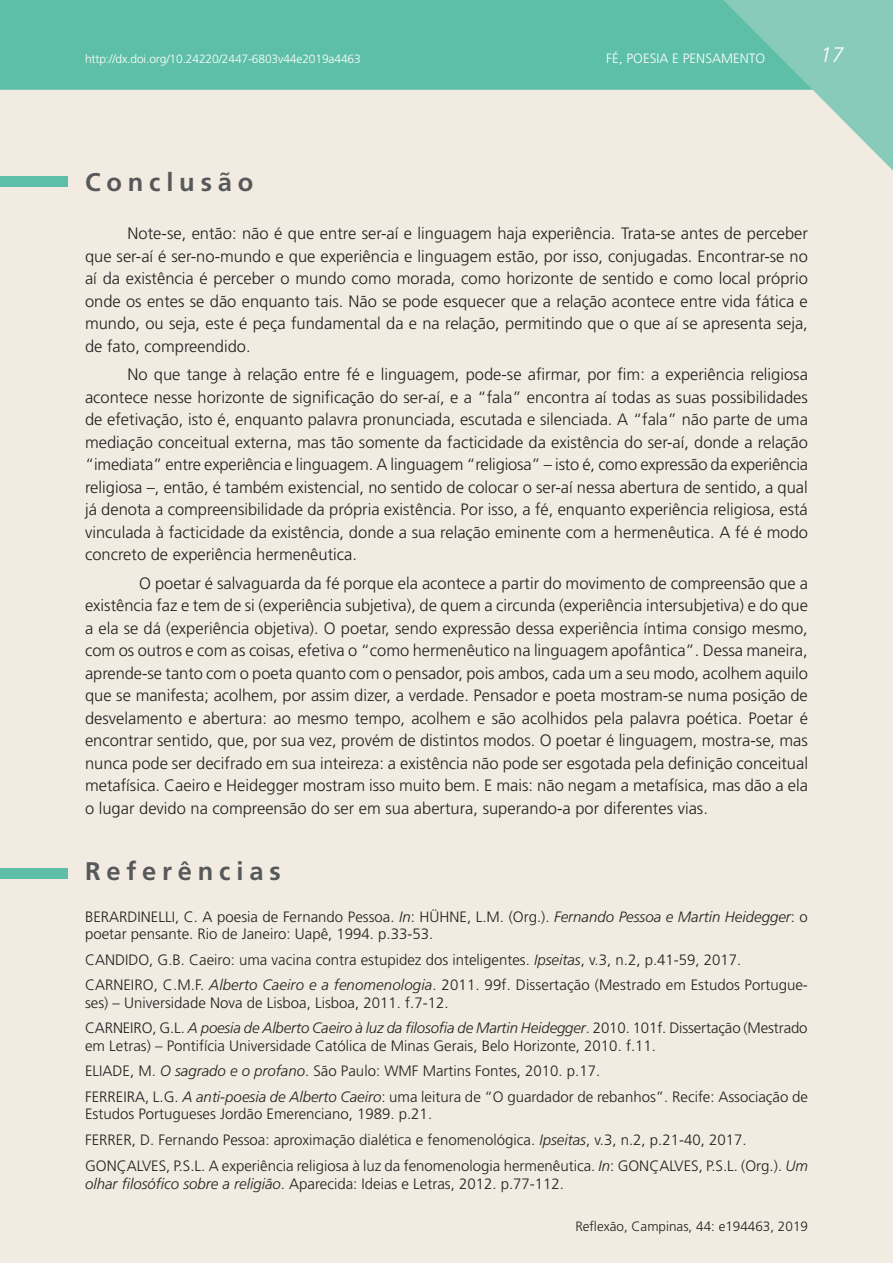
<style>
.page{position:relative;width:893px;height:1263px;background:#fff}
.page>*{position:absolute;margin:0;border:0;box-sizing:border-box;transform-origin:0 0}
.t1{font:700 25.5px "Frutiger";color:#57585a}
.t2{font:italic 300 21px "Frutiger";color:#fff}
.t3{font:300 16.5px/22.5px "Frutiger";color:#231f20;text-align:justify}
.t4{font:300 15px/25.7px "Frutiger";color:#231f20}
.t5{font:300 13.5px "Frutiger";color:#231f20}
.t6{font:300 13.5px "Frutiger";color:#fff}
.t7{font:300 12px "Frutiger";letter-spacing:-.01em;color:#fff}
.s1{font-style:italic}
</style>
<div class="page">
<hr style="left:0;top:90px;width:3px;height:1173px;background:#f1ebe1">
<div style="left:3px;top:90px;width:890px;height:1173px;background:#f1ebe1"></div>
<div style="left:0;top:0;width:718px;height:90px;background:#5dbfa8"></div>
<svg style="left:718px;top:0;width:175px;height:172px;background:#a9d5c5"></svg>
<div style="left:0;top:176px;width:68px;height:11px;background:#5dbfa8"></div>
<div style="left:0;top:868px;width:68px;height:10px;background:#5dbfa8"></div>
<p class="t7" style="left:85px;top:52px;width:277px">http://dx.doi.org/10.24220/2447-6803v44e2019a4463</p>
<p class="t6" style="left:606px;top:50px;width:161px">FÉ, POESIA E PENSAMENTO</p>
<p class="t2" style="left:820px;top:43px;width:25px">17</p>
<h1 class="t1" style="left:85px;top:167px;width:170px">C o n c l u s ã o</h1>
<p class="t3" style="left:85px;top:222px;width:724px;text-indent:43px">Note-se, então: não é que entre ser-aí e linguagem haja experiência. Trata-se antes de perceber que ser-aí é ser-no-mundo e que experiência e linguagem estão, por isso, conjugadas. Encontrar-se no aí da existência é perceber o mundo como morada, como horizonte de sentido e como local próprio onde os entes se dão enquanto tais. Não se pode esquecer que a relação acontece entre vida fática e mundo, ou seja, este é peça fundamental da e na relação, permitindo que o que aí se apresenta seja, de fato, compreendido.</p>
<p class="t3" style="left:85px;top:363px;width:725px;text-indent:43px">No que tange à relação entre fé e linguagem, pode-se afirmar, por fim: a experiência religiosa acontece nesse horizonte de significação do ser-aí, e a “fala” encontra aí todas as suas possibilidades de efetivação, isto é, enquanto palavra pronunciada, escutada e silenciada. A “fala” não parte de uma mediação conceitual externa, mas tão somente da facticidade da existência do ser-aí, donde a relação “imediata” entre experiência e linguagem. A linguagem “religiosa” – isto é, como expressão da experiência religiosa –, então, é também existencial, no sentido de colocar o ser-aí nessa abertura de sentido, a qual já denota a compreensibilidade da própria existência. Por isso, a fé, enquanto experiência religiosa, está vinculada à facticidade da existência, donde a sua relação eminente com a hermenêutica. A fé é modo concreto de experiência hermenêutica.</p>
<p class="t3" style="left:85px;top:572px;width:724px;text-indent:54px">O poetar é salvaguarda da fé porque ela acontece a partir do movimento de compreensão que a existência faz e tem de si (experiência subjetiva), de quem a circunda (experiência intersubjetiva) e do que a ela se dá (experiência objetiva). O poetar, sendo expressão dessa experiência íntima consigo mesmo, com os outros e com as coisas, efetiva o “como hermenêutico na linguagem apofântica”. Dessa maneira, aprende-se tanto com o poeta quanto com o pensador, pois ambos, cada um a seu modo, acolhem aquilo que se manifesta; acolhem, por assim dizer, a verdade. Pensador e poeta mostram-se numa posição de desvelamento e abertura: ao mesmo tempo, acolhem e são acolhidos pela palavra poética. Poetar é encontrar sentido, que, por sua vez, provém de distintos modos. O poetar é linguagem, mostra-se, mas nunca pode ser decifrado em sua inteireza: a existência não pode ser esgotada pela definição conceitual metafísica. Caeiro e Heidegger mostram isso muito bem. E mais: não negam a metafísica, mas dão a ela o lugar devido na compreensão do ser em sua abertura, superando-a por diferentes vias.</p>
<h1 class="t1" style="left:85px;top:856px;width:197px">R e f e r ê n c i a s</h1>
<p class="t4" style="left:85px;top:908px;width:724px;line-height:17.2px">BERARDINELLI, C. A poesia de Fernando Pessoa. <span class="s1">In</span>: HÜHNE, L.M. (Org.). <span class="s1">Fernando Pessoa e Martin Heidegger</span>: o poetar pensante. Rio de Janeiro: Uapê, 1994. p.33-53.</p>
<p class="t4" style="left:85px;top:947px;width:724px">CANDIDO, G.B. Caeiro: uma vacina contra estupidez dos inteligentes. <span class="s1">Ipseitas</span>, v.3, n.2, p.41-59, 2017.<br>CARNEIRO, C.M.F. <span class="s1">Alberto Caeiro e a fenomenologia</span>. 2011. 99f. Dissertação (Mestrado em Estudos Portugue-</p>
<p class="t4" style="left:85px;top:990px;width:724px">ses) – Universidade Nova de Lisboa, Lisboa, 2011. f.7-12.<br>CARNEIRO, G.L. <span class="s1">A poesia de Alberto Caeiro à luz da filosofia de Martin Heidegger</span>. 2010. 101f. Dissertação (Mestrado</p>
<p class="t4" style="left:85px;top:1033px;width:724px">em Letras) – Pontifícia Universidade Católica de Minas Gerais, Belo Horizonte, 2010. f.11.<br>ELIADE, M. <span class="s1">O sagrado e o profano</span>. São Paulo: WMF Martins Fontes, 2010. p.17.<br>FERREIRA, L.G. <span class="s1">A anti-poesia de Alberto Caeiro</span>: uma leitura de “O guardador de rebanhos”. Recife: Associação de</p>
<p class="t4" style="left:85px;top:1101px;width:724px">Estudos Portugueses Jordão Emerenciano, 1989. p.21.<br>FERRER, D. Fernando Pessoa: aproximação dialética e fenomenológica. <span class="s1">Ipseitas</span>, v.3, n.2, p.21-40, 2017.<br>GONÇALVES, P.S.L. A experiência religiosa à luz da fenomenologia hermenêutica. <span class="s1">In</span>: GONÇALVES, P.S.L. (Org.). <span class="s1">Um</span></p>
<p class="t4" style="left:85px;top:1171px;width:481px"><span class="s1">olhar filosófico sobre a religião</span>. Aparecida: Ideias e Letras, 2012. p.77-112.</p>
<p class="t5" style="left:575px;top:1218px;width:234px">Reflexão, Campinas, 44: e194463, 2019</p>
</div>
